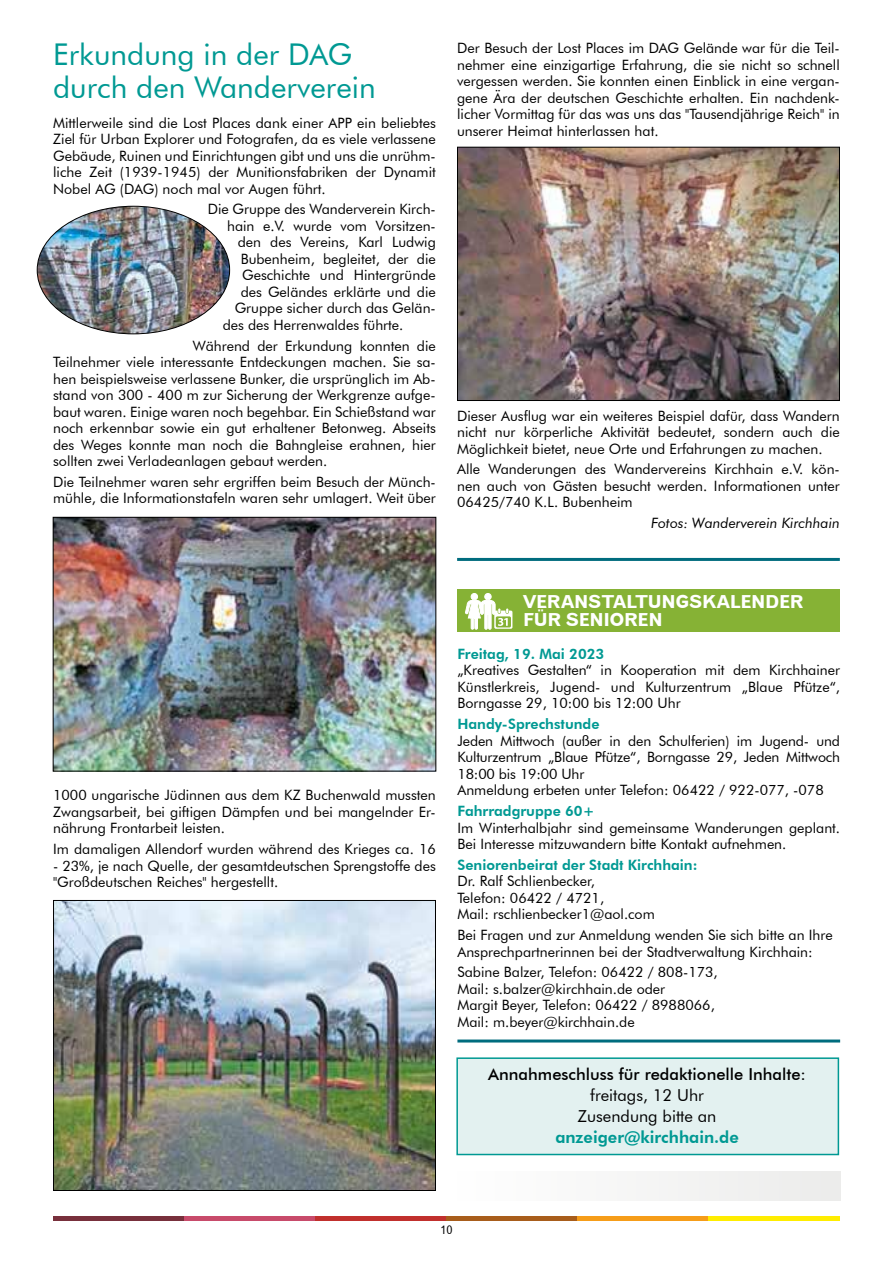
<style>
.page{position:relative;width:893px;height:1263px;background:#fff}
.page>*{position:absolute;margin:0;border:0;box-sizing:border-box;transform-origin:0 0}
.t1{font:30px/33px "Futura BT";color:#009993}
.t2{font:18px/18px "Gothic 720 BT Bold B";letter-spacing:-.01em;color:#fff}
.t3{font:500 16.5px "Futura BT";color:#000}
.t4{font:16.5px/21px "Futura BT";color:#000;text-align:center}
.t5{font:800 16.5px "Futura BT";color:#009993}
.t6{font:14.25px/16.5px "Futura BT";color:#000;text-align:justify}
.t7{font:800 14.25px "Futura BT";color:#009993}
.t8{font:italic 14.25px "Futura BT";color:#000}
.t9{font:12px "Gothic 720 BT Roman B";color:#000}
</style>
<div class="page">
<hr style="left:53px;top:1216px;width:131px;height:4px;background:#78303c">
<hr style="left:184px;top:1216px;width:131px;height:4px;background:#c84b6b">
<hr style="left:315px;top:1216px;width:131px;height:4px;background:#c1302d">
<hr style="left:446px;top:1216px;width:132px;height:4px;background:#a85d1b">
<hr style="left:578px;top:1216px;width:131px;height:4px;background:#f69d19">
<hr style="left:709px;top:1216px;width:131px;height:4px;background:#ffed00">
<div style="left:457px;top:590px;width:383px;height:42px;background:#86b235"></div>
<div style="left:471px;top:593px;width:7px;height:7px;background:#fff;border-radius:50%"></div>
<div style="left:471px;top:593px;width:7px;height:7px;border:1px solid #fff;border-radius:50%"></div>
<div style="left:485px;top:593px;width:6px;height:7px;background:#fff;border-radius:50%"></div>
<div style="left:484px;top:593px;width:8px;height:7px;border:1px solid #fff;border-radius:50%"></div>
<svg style="left:465px;top:600px;width:47px;height:30px"></svg>
<hr style="left:457px;top:1039px;width:383px;height:3px;background:#006c7e">
<div style="left:457px;top:1171px;width:383px;height:29px;background:#f5f5f4"></div>
<img style="left:55px;top:902px;width:379px;height:287px">
<div style="left:53px;top:900px;width:383px;height:291px;border:1px solid #000"></div>
<img style="left:459px;top:149px;width:379px;height:250px">
<div style="left:457px;top:147px;width:383px;height:254px;border:1px solid #000"></div>
<img style="left:55px;top:519px;width:379px;height:250px">
<div style="left:53px;top:517px;width:383px;height:254px;border:1px solid #000"></div>
<img style="left:37px;top:206px;width:193px;height:128px">
<hr style="left:457px;top:558px;width:383px;height:3px;background:#006c7e">
<div style="left:456px;top:1057px;width:383px;height:98px;background:#e3f1f0;border:2px solid #009993"></div>
<h1 class="t1" style="left:53px;top:38px;width:324px">Erkundung in der DAG durch den Wanderverein</h1>
<p class="t6" style="left:53px;top:114px;width:384px">Mittlerweile sind die Lost Places dank einer APP ein beliebtes Ziel für Urban Explorer und Fotografen, da es viele verlassene Gebäude, Ruinen und Einrichtungen gibt und uns die unrühm&shy;liche Zeit (1939-1945) der Munitionsfabriken der Dynamit Nobel AG (DAG) noch mal vor Augen führt.</p>
<p class="t6" style="left:208px;top:201px;width:230px">Die Gruppe des Wanderverein Kirch-</p>
<p class="t6" style="left:227px;top:217px;width:210px">hain e.V. wurde vom Vorsitzen-</p>
<p class="t6" style="left:238px;top:234px;width:200px">den des Vereins, Karl Ludwig</p>
<p class="t6" style="left:241px;top:250px;width:197px">Bubenheim, begleitet, der die</p>
<p class="t6" style="left:242px;top:267px;width:195px">Geschichte und Hintergründe</p>
<p class="t6" style="left:241px;top:283px;width:197px">des Geländes erklärte und die</p>
<p class="t6" style="left:235px;top:300px;width:203px">Gruppe sicher durch das Gelän-</p>
<p class="t6" style="left:223px;top:316px;width:182px">des des Herrenwaldes führte.</p>
<p class="t6" style="left:53px;top:337px;width:384px;text-indent:139px">Während der Erkundung konnten die Teilnehmer viele interessante Entdeckungen machen. Sie sa&shy;hen beispielsweise verlassene Bunker, die ursprünglich im Ab&shy;stand von 300 - 400 m zur Sicherung der Werkgrenze aufge&shy;baut waren. Einige waren noch begehbar. Ein Schießstand war noch erkennbar sowie ein gut erhaltener Betonweg. Abseits des Weges konnte man noch die Bahngleise erahnen, hier sollten zwei Verladeanlagen gebaut werden.</p>
<p class="t6" style="left:53px;top:473px;width:384px">Die Teilnehmer waren sehr ergriffen beim Besuch der Münch&shy;mühle, die Informationstafeln waren sehr umlagert. Weit über</p>
<p class="t6" style="left:457px;top:40px;width:384px">Der Besuch der Lost Places im DAG Gelände war für die Teil&shy;nehmer eine einzigartige Erfahrung, die sie nicht so schnell vergessen werden. Sie konnten einen Einblick in eine vergan&shy;gene Ära der deutschen Geschichte erhalten. Ein nachdenk&shy;licher Vormittag für das was uns das "Tausendjährige Reich" in unserer Heimat hinterlassen hat.</p>
<p class="t6" style="left:457px;top:407px;width:384px">Dieser Ausflug war ein weiteres Beispiel dafür, dass Wandern nicht nur körperliche Aktivität bedeutet, sondern auch die Möglichkeit bietet, neue Orte und Erfahrungen zu machen.</p>
<p class="t6" style="left:457px;top:461px;width:384px">Alle Wanderungen des Wandervereins Kirchhain e.V. kön&shy;nen auch von Gästen besucht werden. Informationen unter 06425/740 K.L. Bubenheim</p>
<p class="t8" style="left:651px;top:514px;width:190px">Fotos: Wanderverein Kirchhain</p>
<p class="t6" style="left:53px;top:787px;width:384px">1000 ungarische Jüdinnen aus dem KZ Buchenwald mussten Zwangsarbeit, bei giftigen Dämpfen und bei mangelnder Er&shy;nährung Frontarbeit leisten.</p>
<p class="t6" style="left:53px;top:841px;width:384px">Im damaligen Allendorf wurden während des Krieges ca. 16</p>
<p class="t6" style="left:53px;top:857px;width:384px">- 23%, je nach Quelle, der gesamtdeutschen Sprengstoffe des "Großdeutschen Reiches" hergestellt.</p>
<p class="t2" style="left:523px;top:593px;width:282px">VERANSTALTUNGSKALENDER<br>FÜR SENIOREN</p>
<p class="t7" style="left:457px;top:645px;width:148px">Freitag, 19. Mai 2023</p>
<p class="t6" style="left:457px;top:662px;width:384px">„Kreatives Gestalten“ in Kooperation mit dem Kirchhainer Künstlerkreis, Jugend- und Kulturzentrum „Blaue Pfütze“, Borngasse 29, 10:00 bis 12:00 Uhr</p>
<p class="t7" style="left:457px;top:715px;width:144px">Handy-Sprechstunde</p>
<p class="t6" style="left:457px;top:732px;width:384px;text-align:left">Jeden Mittwoch (außer in den Schulferien) im Jugend- und Kulturzentrum „Blaue Pfütze“, Borngasse 29, Jeden Mittwoch 18:00 bis 19:00 Uhr<br>Anmeldung erbeten unter Telefon: 06422 / 922-077, -078</p>
<p class="t7" style="left:457px;top:802px;width:139px">Fahrradgruppe 60+</p>
<p class="t6" style="left:457px;top:819px;width:384px">Im Winterhalbjahr sind gemeinsame Wanderungen geplant.<br>Bei Interesse mitzuwandern bitte Kontakt aufnehmen.</p>
<p class="t7" style="left:457px;top:856px;width:242px">Seniorenbeirat der Stadt Kirchhain:</p>
<p class="t6" style="left:457px;top:873px;width:199px;text-align:left">Dr. Ralf Schlienbecker,<br>Telefon: 06422 / 4721,<br>Mail: rschlienbecker1@aol.com</p>
<p class="t6" style="left:457px;top:926px;width:377px">Bei Fragen und zur Anmeldung wenden Sie sich bitte an Ihre<br>Ansprechpartnerinnen bei der Stadtverwaltung Kirchhain:</p>
<p class="t6" style="left:457px;top:964px;width:262px;text-align:left">Sabine Balzer, Telefon: 06422 / 808-173, Mail: s.balzer@kirchhain.de oder<br>Margit Beyer, Telefon: 06422 / 8988066, Mail: m.beyer@kirchhain.de</p>
<p class="t3" style="left:488px;top:1064px;width:319px">Annahmeschluss für redaktionelle Inhalte:</p>
<p class="t4" style="left:578px;top:1084px;width:140px">freitags, 12 Uhr<br>Zusendung bitte an</p>
<p class="t5" style="left:555px;top:1127px;width:185px">anzeiger@kirchhain.de</p>
<p class="t9" style="left:440px;top:1222px;width:14px">10</p>
</div>
